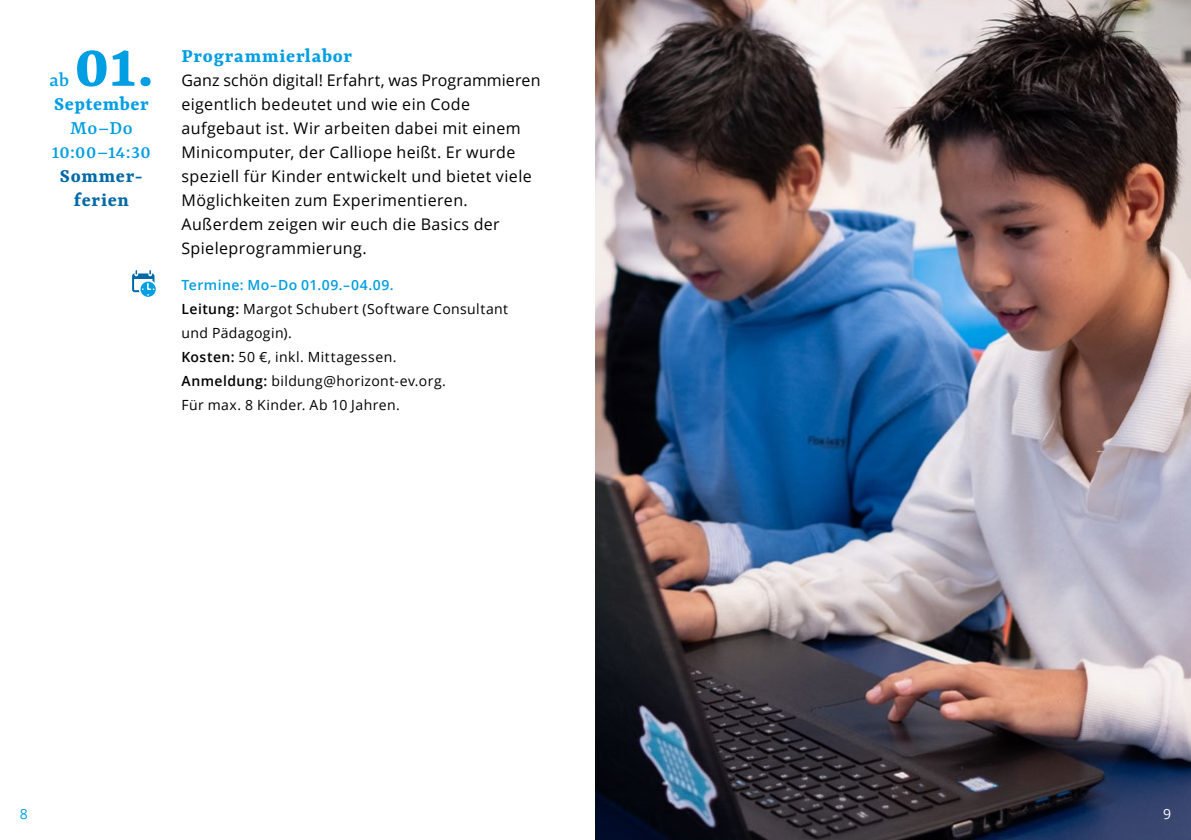
<style>
.page{position:relative;width:1191px;height:840px;background:#fff}
.page>*{position:absolute;margin:0;border:0;box-sizing:border-box;transform-origin:0 0}
.t1{font:700 69px "Yrsa";color:#009ee3}
.t2{font:700 21px "Yrsa";letter-spacing:.03em;color:#009ee3}
.t3{font:500 21px/24px "Yrsa";letter-spacing:.02em;color:#009ee3;text-align:center}
.t4{font:700 21px/24px "Yrsa";letter-spacing:.035em;color:#0069a7;text-align:center}
.t5{font:16px/24px "Open Sans";letter-spacing:.025em;color:#000}
.t6{font:14px/24px "Open Sans";letter-spacing:.03em;color:#000}
.t7{font:14px "Open Sans";color:#009ee3}
.t8{font:14px "Open Sans";color:#fff}
.s1{font-weight:600;color:#009ee3}
.s2{font-weight:600}
</style>
<div class="page">
<img style="left:595px;top:0;width:596px;height:839px">
<div style="left:132px;top:273px;width:22px;height:19px;border:2px solid #0069a7;border-radius:2px"></div>
<hr style="left:133px;top:274px;width:20px;height:4px;background:#0069a7">
<svg style="left:134px;top:271px;width:4px;height:5px"></svg>
<svg style="left:148px;top:271px;width:4px;height:5px"></svg>
<div style="left:140px;top:280px;width:17px;height:17px;background:#aecfe2;border-radius:50%"></div>
<div style="left:139px;top:280px;width:18px;height:18px;border:2px solid #fff;border-radius:50%"></div>
<svg style="left:142px;top:282px;width:12px;height:13px"></svg>
<h1 class="t1" style="left:74px;top:27px;width:81px">01.</h1>
<h2 class="t2" style="left:54px;top:92px;width:96px">September</h2>
<h2 class="t3" style="left:52px;top:115px;width:101px">Mo–Do<br>10:00–14:30</h2>
<h2 class="t4" style="left:60px;top:163px;width:84px">Sommer&shy;ferien</h2>
<h2 class="t3" style="left:49px;top:67px;width:21px">ab</h2>
<h2 class="t2" style="left:181px;top:44px;width:172px">Programmierlabor</h2>
<p class="t5" style="left:181px;top:67px;width:360px">Ganz schön digital! Erfahrt, was Programmieren eigentlich bedeutet und wie ein Code aufgebaut ist. Wir arbeiten dabei mit einem Minicomputer, der Calliope heißt. Er wurde speziell für Kinder entwickelt und bietet viele Möglichkeiten zum Experimentieren.<br>Außerdem zeigen wir euch die Basics der Spieleprogrammierung.</p>
<p class="t6" style="left:181px;top:272px;width:328px"><span class="s1">Termine: Mo–Do 01.09.–04.09.<br></span><span class="s2">Leitung:</span> Margot Schubert (Software Consultant und Pädagogin).<br><span class="s2">Kosten:</span> 50 €, inkl. Mittagessen.<br><span class="s2">Anmeldung:</span> bildung@horizont-ev.org.<br>Für max. 8 Kinder. Ab 10 Jahren.</p>
<p class="t7" style="left:20px;top:803px;width:10px">8</p>
<p class="t8" style="left:1163px;top:803px;width:10px">9</p>
</div>
